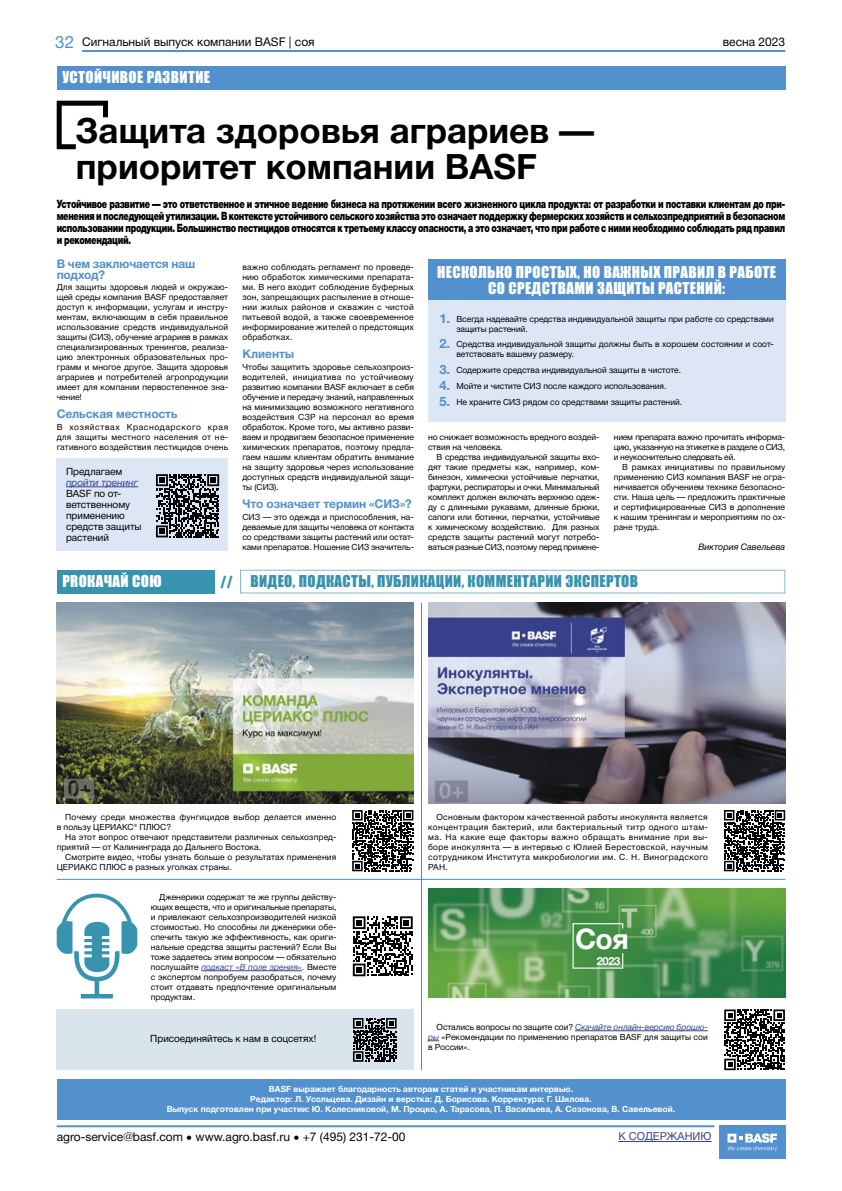
<style>
.page{position:relative;width:842px;height:1191px;background:#fff}
.page>*{position:absolute;margin:0;border:0;box-sizing:border-box;transform-origin:0 0}
.t1{font:700 35px/36px "Helvetica Neue Cyr";color:#000}
.t2{font:700 28.5px "Helvetica Neue Cyr";color:#fff}
.t3{font:15px/16px "Impact";letter-spacing:.025em;color:#fff;text-align:center}
.t4{font:15px "Impact";letter-spacing:.025em;color:#3893ae}
.t5{font:12px "Helvetica Neue Cyr";color:#000}
.t6{font:700 12px/11px "Helvetica Neue Cyr";letter-spacing:-.005em;color:#5290ce}
.t7{font:900 11.5px/12px "Helvetica Neue Cyr";letter-spacing:-.035em;color:#000;text-align:justify;scale:.75 1}
.t8{font:700 11.4px "Helvetica Neue Cyr";color:#fff}
.t9{font:11px "Helvetica Neue Cyr";color:#38438c}
.t10{font:10px/11px "Helvetica Neue Cyr";letter-spacing:-.005em;color:#000}
.t11{font:italic 10px "Helvetica Neue Cyr";letter-spacing:-.005em;color:#38438c}
.t12{font:italic 9px "Helvetica Neue Cyr";letter-spacing:-.005em;color:#000}
.t13{font:8.5px/10px "Helvetica Neue Cyr";color:#000;text-align:justify}
.t14{font:700 8.5px/10px "Helvetica Neue Cyr";color:#fff;text-align:center}
.t15{font:8.5px/10px "Helvetica Neue Cyr";letter-spacing:.03em;color:#000}
.s1{font-size:17px;color:#5290ce}
.s2{font-weight:700;font-size:13px;color:#5290ce}
.s3{font-style:italic;color:#38438c}
</style>
<div class="page">
<hr style="left:82px;top:50px;width:703px;height:2px;background:#5290ce">
<hr style="left:57px;top:1125px;width:657px;height:2px;background:#5290ce">
<div style="left:719px;top:1125px;width:66px;height:33px;background:#5290ce"></div>
<svg style="left:727px;top:1133px;width:50px;height:18px"></svg>
<hr style="left:618px;top:1141px;width:93px;height:1px;background:#38438c">
<svg style="left:56px;top:100px;width:52px;height:50px"></svg>
<div style="left:57px;top:1080px;width:728px;height:40px;background:#5290ce"></div>
<div style="left:57px;top:66px;width:728px;height:24px;background:#5290ce"></div>
<div style="left:428px;top:276px;width:357px;height:145px;background:#dce6f5"></div>
<div style="left:428px;top:259px;width:357px;height:41px;background:#5290ce"></div>
<div style="left:57px;top:458px;width:171px;height:92px;background:#dce6f5"></div>
<hr style="left:66px;top:486px;width:72px;height:1px;background:#38438c">
<svg style="left:156px;top:474px;width:63px;height:63px"></svg>
<div style="left:240px;top:570px;width:545px;height:23px;border:1px solid #8ab6c9"></div>
<div style="left:57px;top:570px;width:157px;height:24px;background:#3893ae"></div>
<img style="left:57px;top:603px;width:357px;height:200px">
<img style="left:428px;top:603px;width:357px;height:200px">
<svg style="left:353px;top:916px;width:60px;height:60px"></svg>
<svg style="left:724px;top:810px;width:61px;height:61px"></svg>
<hr style="left:421px;top:603px;width:1px;height:467px;background:#3893ae">
<hr style="left:57px;top:879px;width:728px;height:1px;background:#3893ae">
<svg style="left:57px;top:893px;width:80px;height:105px"></svg>
<hr style="left:201px;top:970px;width:101px;height:1px;background:#38438c">
<svg style="left:724px;top:1009px;width:61px;height:61px"></svg>
<hr style="left:575px;top:1030px;width:133px;height:1px;background:#38438c">
<svg style="left:352px;top:810px;width:61px;height:61px"></svg>
<div style="left:57px;top:1010px;width:357px;height:60px;background:#d9e5ec"></div>
<svg style="left:353px;top:1018px;width:44px;height:43px"></svg>
<img style="left:428px;top:888px;width:357px;height:109px">
<svg style="left:572px;top:922px;width:52px;height:47px;background:#529752"></svg>
<h3 class="t5" style="left:55px;top:35px;width:261px"><span class="s1">32</span> Сигнальный выпуск компании BASF | соя</h3>
<h3 class="t5" style="left:723px;top:35px;width:64px">весна 2023</h3>
<h3 class="t3" style="left:62px;top:69px;width:149px">УСТОЙЧИВОЕ РАЗВИТИЕ</h3>
<h1 class="t1" style="left:76px;top:113px;width:520px">Защита здоровья аграриев — приоритет компании BASF</h1>
<p class="t7" style="left:57px;top:198px;width:973px">Устойчивое развитие — это ответственное и этичное ведение бизнеса на протяжении всего жизненного цикла продукта: от разработки и поставки клиентам до при&shy;менения и последующей утилизации. В контексте устойчивого сельского хозяйства это означает поддержку фермерских хозяйств и сельхозпредприятий в безопасном использовании продукции. Большинство пестицидов относятся к третьему классу опасности, а это означает, что при работе с ними необходимо соблюдать ряд правил и рекомендаций.</p>
<h3 class="t6" style="left:57px;top:258px;width:140px">В чем заключается наш подход?</h3>
<p class="t13" style="left:57px;top:282px;width:173px">Для защиты здоровья людей и окружаю&shy;щей среды компания BASF предоставляет доступ к информации, услугам и инстру&shy;ментам, включающим в себя правильное использование средств индивидуальной защиты (СИЗ), обучение аграриев в рамках специализированных тренингов, реализа&shy;цию электронных образовательных про&shy;грамм и многое другое. Защита здоровья аграриев и потребителей агропродукции имеет для компании первостепенное зна&shy;чение!</p>
<h3 class="t6" style="left:57px;top:408px;width:122px">Сельская местность</h3>
<p class="t13" style="left:57px;top:422px;width:173px">В хозяйствах Краснодарского края для защиты местного населения от не&shy;гативного воздействия пестицидов очень</p>
<p class="t13" style="left:242px;top:262px;width:173px">важно соблюдать регламент по проведе&shy;нию обработок химическими препарата&shy;ми. В него входит соблюдение буферных зон, запрещающих распыление в отноше&shy;нии жилых районов и скважин с чистой питьевой водой, а также своевременное информирование жителей о предстоящих обработках.</p>
<h3 class="t6" style="left:242px;top:348px;width:53px">Клиенты</h3>
<p class="t13" style="left:242px;top:362px;width:173px">Чтобы защитить здоровье сельхозпроиз&shy;водителей, инициатива по устойчивому развитию компании BASF включает в себя обучение и передачу знаний, направленных на минимизацию возможного негативного воздействия СЗР на персонал во время обработок. Кроме того, мы активно разви&shy;ваем и продвигаем безопасное применение химических препаратов, поэтому предла&shy;гаем нашим клиентам обратить внимание на защиту здоровья через использование доступных средств индивидуальной защи&shy;ты (СИЗ).</p>
<h3 class="t6" style="left:242px;top:498px;width:171px">Что означает термин «СИЗ»?</h3>
<p class="t13" style="left:242px;top:512px;width:173px">СИЗ — это одежда и приспособления, на&shy;деваемые для защиты человека от контакта со средствами защиты растений или остат&shy;ками препаратов. Ношение СИЗ значитель-</p>
<h3 class="t3" style="left:437px;top:263px;width:341px">НЕСКОЛЬКО ПРОСТЫХ, НО ВАЖНЫХ ПРАВИЛ В РАБОТЕ<br>СО СРЕДСТВАМИ ЗАЩИТЫ РАСТЕНИЙ:</h3>
<p class="t13" style="left:456px;top:314px;width:319px;text-indent:-17px"><span class="s2">1.</span> Всегда надевайте средства индивидуальной защиты при работе со средствами защиты растений.</p>
<p class="t13" style="left:456px;top:339px;width:319px;text-indent:-17px"><span class="s2">2.</span> Средства индивидуальной защиты должны быть в хорошем состоянии и соот&shy;ветствовать вашему размеру.</p>
<p class="t13" style="left:439px;top:365px;width:243px"><span class="s2">3.</span> Содержите средства индивидуальной защиты в чистоте.</p>
<p class="t13" style="left:439px;top:381px;width:229px"><span class="s2">4.</span> Мойте и чистите СИЗ после каждого использования.</p>
<p class="t13" style="left:439px;top:396px;width:244px"><span class="s2">5.</span> Не храните СИЗ рядом со средствами защиты растений.</p>
<p class="t13" style="left:614px;top:432px;width:173px">нием препарата важно прочитать информа&shy;цию, указанную на этикетке в разделе о СИЗ, и неукоснительно следовать ей.</p>
<p class="t13" style="left:614px;top:462px;width:173px;text-indent:8px">В рамках инициативы по правильному применению СИЗ компания BASF не огра&shy;ничивается обучением технике безопасно&shy;сти. Наша цель — предложить практичные и сертифицированные СИЗ в дополнение к нашим тренингам и мероприятиям по ох&shy;ране труда.</p>
<p class="t12" style="left:698px;top:541px;width:88px">Виктория Савельева</p>
<p class="t13" style="left:428px;top:432px;width:173px">но снижает возможность вредного воздей&shy;ствия на человека.</p>
<p class="t13" style="left:428px;top:452px;width:173px;text-indent:8px">В средства индивидуальной защиты вхо&shy;дят такие предметы как, например, ком&shy;бинезон, химически устойчивые перчатки, фартуки, респираторы и очки. Минимальный комплект должен включать верхнюю одеж&shy;ду с длинными рукавами, длинные брюки, сапоги или ботинки, перчатки, устойчивые к химическому воздействию. Для разных средств защиты растений могут потребо&shy;ваться разные СИЗ, поэтому перед примене-</p>
<p class="t10" style="left:66px;top:466px;width:58px">Предлагаем</p>
<p class="t11" style="left:66px;top:477px;width:73px">пройти тренинг</p>
<p class="t10" style="left:66px;top:488px;width:77px">BASF по от&shy;ветственному применению средств защиты растений</p>
<h3 class="t3" style="left:62px;top:573px;width:101px">PROКАЧАЙ СОЮ</h3>
<h3 class="t4" style="left:221px;top:569px;width:419px">// ВИДЕО, ПОДКАСТЫ, ПУБЛИКАЦИИ, КОММЕНТАРИИ ЭКСПЕРТОВ</h3>
<p class="t15" style="left:57px;top:812px;width:281px;text-indent:8px">Почему среди множества фунгицидов выбор делается именно в пользу ЦЕРИАКС® ПЛЮС?</p>
<p class="t13" style="left:57px;top:832px;width:281px;text-indent:8px">На этот вопрос отвечают представители различных сельхозпред&shy;приятий — от Калининграда до Дальнего Востока.</p>
<p class="t13" style="left:57px;top:852px;width:281px;text-indent:8px">Смотрите видео, чтобы узнать больше о результатах применения<br>ЦЕРИАКС ПЛЮС в разных уголках страны.</p>
<p class="t13" style="left:151px;top:892px;width:187px;text-indent:8px">Дженерики содержат те же группы действу&shy;ющих веществ, что и оригинальные препараты, и привлекают сельхозпроизводителей низкой стоимостью. Но способны ли дженерики обе&shy;спечить такую же эффективность, как ориги&shy;нальные средства защиты растений? Если Вы тоже задаетесь этим вопросом — обязательно послушайте <span class="s3">подкаст «В поле зрения»</span>. Вместе с экспертом попробуем разобраться, почему стоит отдавать предпочтение оригинальным продуктам.</p>
<p class="t10" style="left:150px;top:1033px;width:168px">Присоединяйтесь к нам в соцсетях!</p>
<p class="t13" style="left:428px;top:812px;width:281px;text-indent:8px">Основным фактором качественной работы инокулянта является концентрация бактерий, или бактериальный титр одного штам&shy;ма. На какие еще факторы важно обращать внимание при вы&shy;боре инокулянта — в интервью с Юлией Берестовской, научным сотрудником Института микробиологии им. С. Н. Виноградского РАН.</p>
<h2 class="t2" style="left:575px;top:923px;width:55px">Соя</h2>
<h3 class="t8" style="left:597px;top:954px;width:25px">2023</h3>
<p class="t13" style="left:428px;top:1022px;width:281px;text-indent:8px">Остались вопросы по защите сои? <span class="s3">Скачайте онлайн-версию брошю&shy;ры</span> «Рекомендации по применению препаратов BASF для защиты сои в России».</p>
<p class="t14" style="left:167px;top:1084px;width:510px">BASF выражает благодарность авторам статей и участникам интервью.<br>Редактор: Л. Усольцева. Дизайн и верстка: Д. Борисова. Корректура: Г. Шилова.<br>Выпуск подготовлен при участии: Ю. Колесниковой, М. Процко, А. Тарасова, П. Васильева, А. Созонова, В. Савельевой.</p>
<h3 class="t5" style="left:57px;top:1130px;width:350px">agro-service@basf.com • www.agro.basf.ru • +7 (495) 231-72-00</h3>
<p class="t9" style="left:618px;top:1130px;width:95px">К СОДЕРЖАНИЮ</p>
</div>
